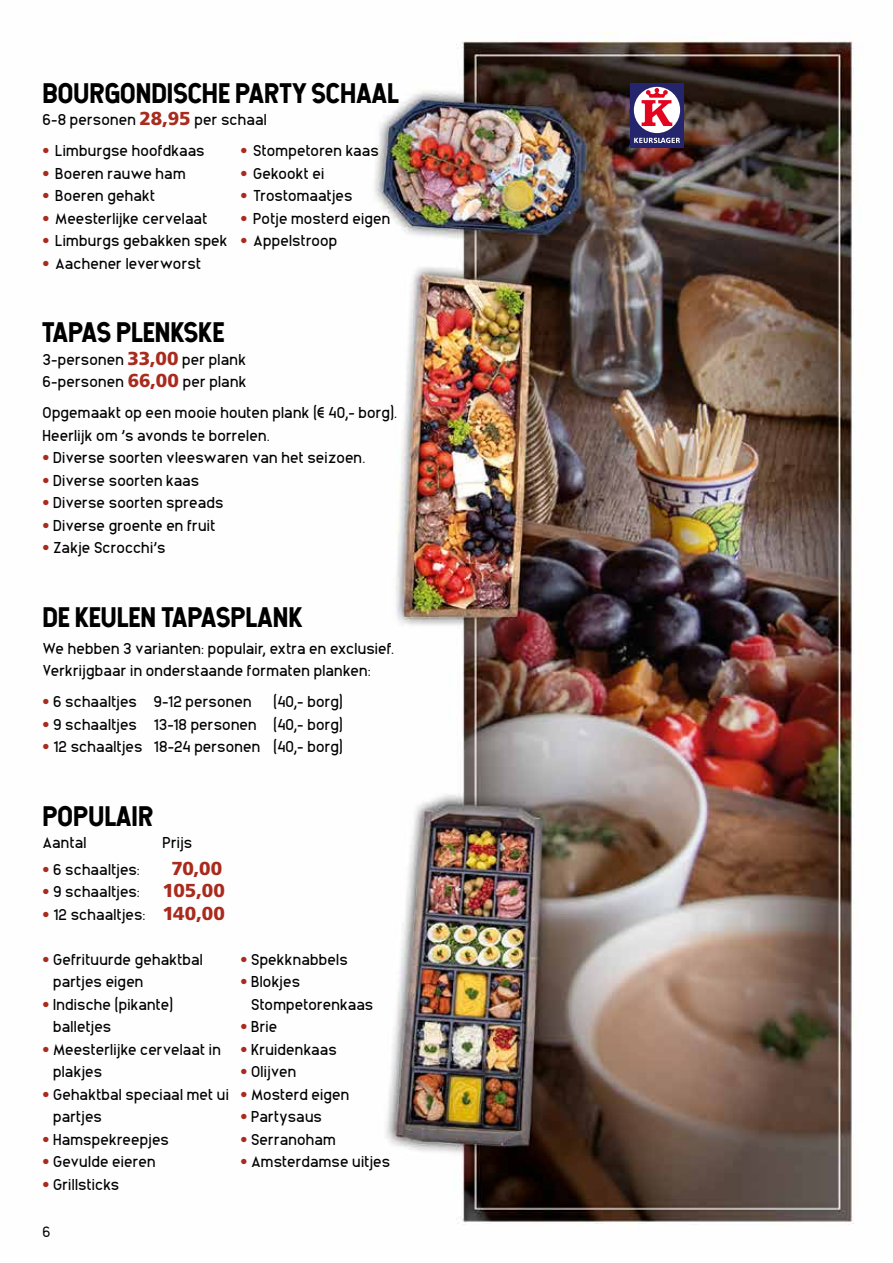
<style>
.page{position:relative;width:893px;height:1263px;background:#fff}
.page>*{position:absolute;margin:0;border:0;box-sizing:border-box;transform-origin:0 0}
.t1{font:27px "Hansief";color:#000}
.t2{font:900 18.75px "Frutiger LT Std";color:#a92b1d}
.t3{font:300 15.75px/22.5px "Animosa";letter-spacing:.005em;color:#000}
.t4{font:200 15px "Animosa";color:#000}
.s1{font-family:"Frutiger LT Std";font-weight:900;font-size:18.75px;color:#a92b1d}
.s2{color:#a92b1d}
</style>
<div class="page">
<img style="left:374px;top:33px;width:481px;height:1192px">
<div style="left:630px;top:83px;width:54px;height:64px;background:#24256d"></div>
<div style="left:634px;top:87px;width:46px;height:46px;background:#fff;border-radius:50%"></div>
<svg style="left:642px;top:88px;width:30px;height:38px"></svg>
<svg style="left:634px;top:138px;width:46px;height:5px"></svg>
<h1 class="t1" style="left:43px;top:76px;width:358px">BOURGONDISCHE PARTY SCHAAL</h1>
<p class="t3" style="left:43px;top:107px;width:226px">6-8 personen <span class="s1">28,95</span> per schaal</p>
<p class="t3" style="left:43px;top:138px;width:164px"><span class="s2">•</span> Limburgse hoofdkaas</p>
<p class="t3" style="left:43px;top:161px;width:145px"><span class="s2">•</span> Boeren rauwe ham</p>
<p class="t3" style="left:43px;top:183px;width:114px"><span class="s2">•</span> Boeren gehakt</p>
<p class="t3" style="left:43px;top:206px;width:166px"><span class="s2">•</span> Meesterlijke cervelaat</p>
<p class="t3" style="left:43px;top:228px;width:187px"><span class="s2">•</span> Limburgs gebakken spek</p>
<p class="t3" style="left:43px;top:251px;width:160px"><span class="s2">•</span> Aachener leverworst</p>
<p class="t3" style="left:240px;top:138px;width:140px"><span class="s2">•</span> Stompetoren kaas</p>
<p class="t3" style="left:240px;top:161px;width:85px"><span class="s2">•</span> Gekookt ei</p>
<p class="t3" style="left:240px;top:183px;width:114px"><span class="s2">•</span> Trostomaatjes</p>
<p class="t3" style="left:240px;top:206px;width:151px"><span class="s2">•</span> Potje mosterd eigen</p>
<p class="t3" style="left:240px;top:228px;width:98px"><span class="s2">•</span> Appelstroop</p>
<h1 class="t1" style="left:43px;top:315px;width:183px">TAPAS PLENKSKE</h1>
<p class="t3" style="left:43px;top:347px;width:206px">3-personen <span class="s1">33,00</span> per plank<br>6-personen <span class="s1">66,00</span> per plank</p>
<p class="t3" style="left:43px;top:400px;width:356px">Opgemaakt op een mooie houten plank (€ 40,- borg).<br>Heerlijk om ’s avonds te borrelen.</p>
<p class="t3" style="left:43px;top:445px;width:324px"><span class="s2">•</span> Diverse soorten vleeswaren van het seizoen.</p>
<p class="t3" style="left:43px;top:468px;width:158px"><span class="s2">•</span> Diverse soorten kaas</p>
<p class="t3" style="left:43px;top:490px;width:183px"><span class="s2">•</span> Diverse soorten spreads</p>
<p class="t3" style="left:43px;top:513px;width:174px"><span class="s2">•</span> Diverse groente en fruit</p>
<p class="t3" style="left:43px;top:535px;width:124px"><span class="s2">•</span> Zakje Scrocchi’s</p>
<h1 class="t1" style="left:43px;top:600px;width:261px">DE KEULEN TAPASPLANK</h1>
<p class="t3" style="left:43px;top:635px;width:353px">We hebben 3 varianten: populair, extra en exclusief.<br>Verkrijgbaar in onderstaande formaten planken:</p>
<p class="t3" style="left:43px;top:689px;width:211px"><span class="s2">•</span> 6 schaaltjes 9-12 personen</p>
<p class="t3" style="left:274px;top:689px;width:71px">(40,- borg)</p>
<p class="t3" style="left:43px;top:711px;width:302px"><span class="s2">•</span> 9 schaaltjes 13-18 personen (40,- borg)</p>
<p class="t3" style="left:43px;top:734px;width:302px"><span class="s2">•</span> 12 schaaltjes 18-24 personen (40,- borg)</p>
<h1 class="t1" style="left:43px;top:798px;width:112px">POPULAIR</h1>
<p class="t3" style="left:43px;top:830px;width:46px">Aantal</p>
<p class="t3" style="left:163px;top:830px;width:31px">Prijs</p>
<p class="t3" style="left:43px;top:857px;width:99px"><span class="s2">•</span> 6 schaaltjes:</p>
<p class="t2" style="left:171px;top:857px;width:53px">70,00</p>
<p class="t3" style="left:43px;top:879px;width:184px"><span class="s2">•</span> 9 schaaltjes: <span class="s1">105,00</span></p>
<p class="t3" style="left:43px;top:902px;width:184px"><span class="s2">•</span> 12 schaaltjes: <span class="s1">140,00</span></p>
<p class="t3" style="left:53px;top:947px;width:151px;text-indent:-11px"><span class="s2">•</span> Gefrituurde gehaktbal partjes eigen</p>
<p class="t3" style="left:53px;top:992px;width:121px;text-indent:-11px"><span class="s2">•</span> Indische (pikante) balletjes</p>
<p class="t3" style="left:53px;top:1037px;width:169px;text-indent:-11px"><span class="s2">•</span> Meesterlijke cervelaat in plakjes</p>
<p class="t3" style="left:53px;top:1082px;width:177px;text-indent:-11px"><span class="s2">•</span> Gehaktbal speciaal met ui partjes</p>
<p class="t3" style="left:43px;top:1127px;width:128px"><span class="s2">•</span> Hamspekreepjes</p>
<p class="t3" style="left:43px;top:1149px;width:114px"><span class="s2">•</span> Gevulde eieren</p>
<p class="t3" style="left:43px;top:1172px;width:78px"><span class="s2">•</span> Grillsticks</p>
<p class="t3" style="left:240px;top:947px;width:109px"><span class="s2">•</span> Spekknabbels</p>
<p class="t3" style="left:251px;top:969px;width:124px;text-indent:-11px"><span class="s2">•</span> Blokjes<br>Stompetorenkaas</p>
<p class="t3" style="left:240px;top:1014px;width:38px"><span class="s2">•</span> Brie</p>
<p class="t3" style="left:240px;top:1037px;width:98px"><span class="s2">•</span> Kruidenkaas</p>
<p class="t3" style="left:240px;top:1059px;width:57px"><span class="s2">•</span> Olijven</p>
<p class="t3" style="left:240px;top:1082px;width:110px"><span class="s2">•</span> Mosterd eigen</p>
<p class="t3" style="left:240px;top:1104px;width:83px"><span class="s2">•</span> Partysaus</p>
<p class="t3" style="left:240px;top:1127px;width:97px"><span class="s2">•</span> Serranoham</p>
<p class="t3" style="left:240px;top:1149px;width:151px"><span class="s2">•</span> Amsterdamse uitjes</p>
<p class="t4" style="left:43px;top:1219px;width:10px">6</p>
</div>
